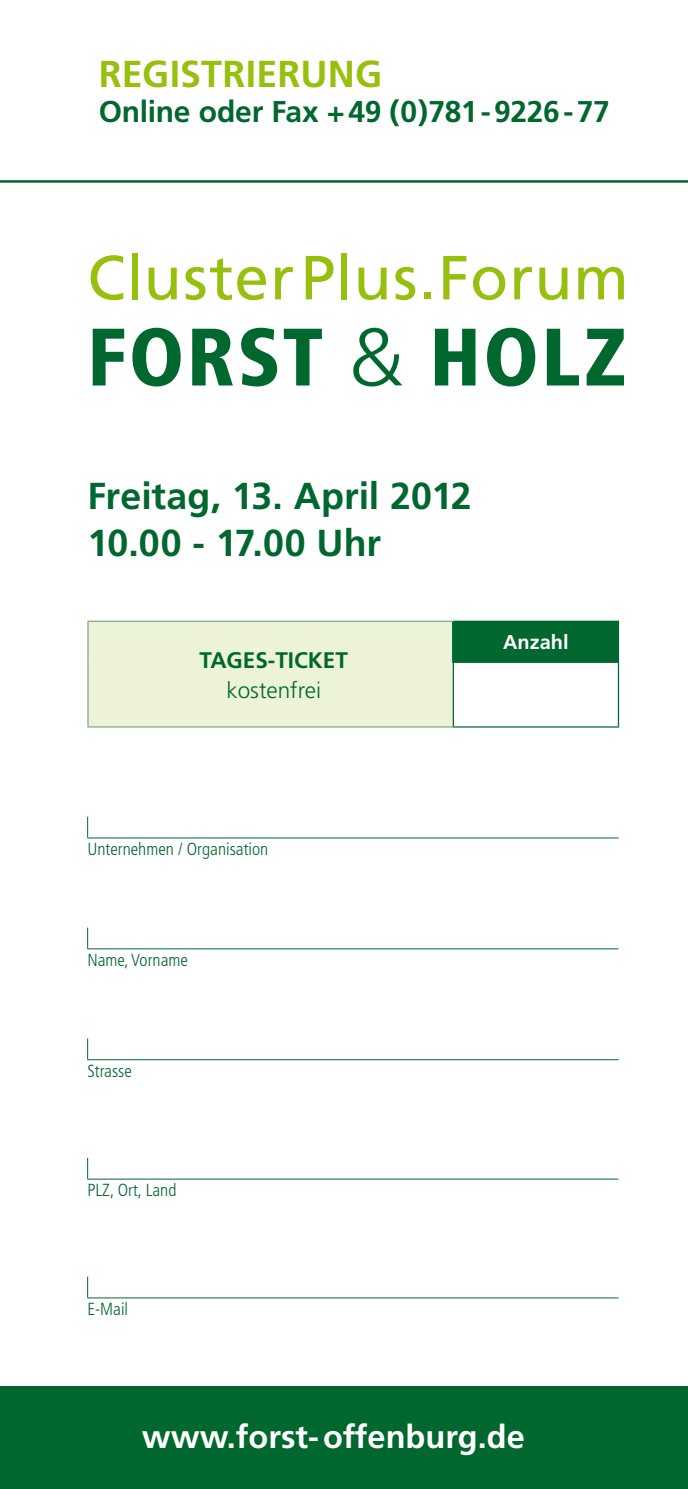
<style>
.page{position:relative;width:688px;height:1489px;background:#fff}
.page>*{position:absolute;margin:0;border:0;box-sizing:border-box;transform-origin:0 0}
.t1{font:900 condensed 81.25px "Frutiger";letter-spacing:.03em;color:#00672e}
.t2{font:62.25px "Frutiger";letter-spacing:.015em;color:#97bf0d}
.t3{font:700 37.5px/47.5px "Frutiger";color:#00672e}
.t4{font:700 37.5px "Frutiger";letter-spacing:.005em;color:#97bf0d}
.t5{font:700 32.5px "Frutiger";color:#fff}
.t6{font:700 30px "Frutiger";letter-spacing:-.01em;color:#00672e}
.t7{font:700 22.5px "Frutiger";color:#00672e}
.t8{font:300 22.5px "Frutiger";color:#00672e}
.t9{font:700 20px "Frutiger";color:#fff}
.t10{font:300 condensed 17.5px "Frutiger";color:#00672e}
.s1{font-weight:300;font-stretch:normal}
</style>
<div class="page">
<svg style="left:87px;top:816px;width:1px;height:21px"></svg>
<hr style="left:87px;top:837px;width:531px;height:1px;background:#00672e">
<svg style="left:87px;top:927px;width:1px;height:21px"></svg>
<hr style="left:87px;top:948px;width:531px;height:1px;background:#00672e">
<svg style="left:87px;top:1038px;width:1px;height:21px"></svg>
<hr style="left:87px;top:1059px;width:531px;height:1px;background:#00672e">
<svg style="left:87px;top:1157px;width:1px;height:21px"></svg>
<hr style="left:87px;top:1178px;width:531px;height:1px;background:#00672e">
<svg style="left:87px;top:1276px;width:1px;height:21px"></svg>
<hr style="left:87px;top:1297px;width:531px;height:1px;background:#00672e">
<hr style="left:0;top:180px;width:687px;height:3px;background:#00672e">
<div style="left:0;top:1385px;width:687px;height:103px;background:#00672e"></div>
<div style="left:88px;top:621px;width:365px;height:106px;background:#edf3d9"></div>
<div style="left:453px;top:621px;width:165px;height:40px;background:#00672e"></div>
<hr style="left:452px;top:660px;width:165px;height:3px;background:#00672e">
<hr style="left:452px;top:622px;width:2px;height:38px;background:#00672e">
<hr style="left:452px;top:663px;width:2px;height:63px;background:#00672e">
<hr style="left:87px;top:620px;width:366px;height:2px;background:#86a784">
<hr style="left:87px;top:622px;width:2px;height:39px;background:#86a784">
<hr style="left:87px;top:661px;width:2px;height:65px;background:#86a784">
<hr style="left:87px;top:726px;width:365px;height:1px;background:#86a784">
<hr style="left:453px;top:620px;width:166px;height:2px;background:#00672e">
<hr style="left:617px;top:622px;width:2px;height:39px;background:#00672e">
<hr style="left:617px;top:661px;width:2px;height:65px;background:#00672e">
<hr style="left:452px;top:726px;width:167px;height:1px;background:#00672e">
<h3 class="t4" style="left:99px;top:52px;width:285px">REGISTRIERUNG</h3>
<h3 class="t6" style="left:99px;top:94px;width:512px">Online oder Fax +49 (0)781-9226-77</h3>
<h2 class="t2" style="left:87px;top:241px;width:542px">ClusterPlus.Forum</h2>
<h1 class="t1" style="left:87px;top:308px;width:540px">FORST <span class="s1">&amp;</span> HOLZ</h1>
<h3 class="t3" style="left:87px;top:472px;width:386px">Freitag, 13. April 2012<br>10.00 - 17.00 Uhr</h3>
<p class="t7" style="left:199px;top:646px;width:26px">Tages</p>
<p class="t7" style="left:268px;top:646px;width:68px">-Ticket</p>
<p class="t8" style="left:226px;top:677px;width:96px">kostenfrei</p>
<p class="t9" style="left:503px;top:630px;width:67px">Anzahl</p>
<p class="t10" style="left:87px;top:839px;width:182px">Unternehmen / Organisation</p>
<p class="t10" style="left:87px;top:950px;width:102px">Name, Vorname</p>
<p class="t10" style="left:87px;top:1061px;width:46px">Strasse</p>
<p class="t10" style="left:87px;top:1180px;width:91px">PLZ, Ort, Land</p>
<p class="t10" style="left:87px;top:1299px;width:42px">E-Mail</p>
<h3 class="t5" style="left:142px;top:1417px;width:384px">www.forst-offenburg.de</h3>
</div>
